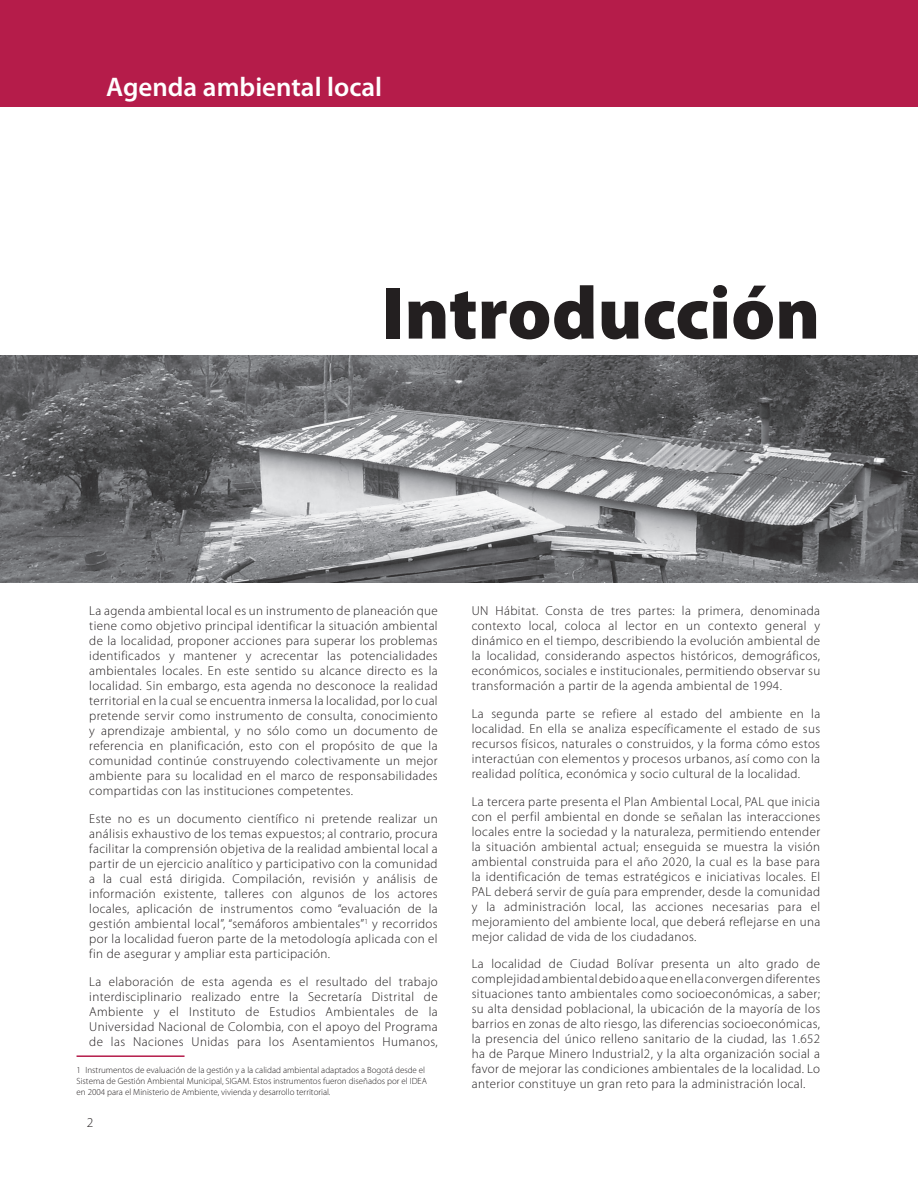
<style>
.page{position:relative;width:918px;height:1188px;background:#fff}
.page>*{position:absolute;margin:0;border:0;box-sizing:border-box;transform-origin:0 0}
.t1{font:900 75px "Myriad Pro";color:#231f20}
.t2{font:600 27px "Myriad Pro";color:#fff}
.t3{font:300 13.5px "Myriad Pro";color:#231f20}
.t4{font:300 12.9px/15px "Myriad Pro";letter-spacing:.03em;color:#231f20;text-align:justify}
.t5{font:300 9px/10.8px "Myriad Pro";color:#231f20}
</style>
<div class="page">
<div style="left:0;top:0;width:918px;height:106px;background:#b51c4a"></div>
<hr style="left:77px;top:1055px;width:108px;height:2px;background:#b51c4a">
<img style="left:0;top:355px;width:918px;height:228px">
<h2 class="t2" style="left:106px;top:63px;width:93px">Agenda</h2>
<h2 class="t2" style="left:235px;top:63px;width:124px">Ambiental</h2>
<h2 class="t2" style="left:106px;top:72px;width:277px">Agenda ambiental local</h2>
<h1 class="t1" style="left:382px;top:271px;width:440px">Introducción</h1>
<p class="t4" style="left:89px;top:604px;width:350px">La agenda ambiental local es un instrumento de planeación que tiene como objetivo principal identificar la situación ambiental de la localidad, proponer acciones para superar los problemas identificados y mantener y acrecentar las potencialidades ambientales locales. En este sentido su alcance directo es la localidad. Sin embargo, esta agenda no desconoce la realidad territorial en la cual se encuentra inmersa la localidad, por lo cual pretende servir como instrumento de consulta, conocimiento y aprendizaje ambiental, y no sólo como un documento de referencia en planificación, esto con el propósito de que la comunidad continúe construyendo colectivamente un mejor ambiente para su localidad en el marco de responsabilidades compartidas con las instituciones competentes.</p>
<p class="t4" style="left:89px;top:811px;width:350px">Este no es un documento científico ni pretende realizar un análisis exhaustivo de los temas expuestos; al contrario, procura facilitar la comprensión objetiva de la realidad ambiental local a partir de un ejercicio analítico y participativo con la comunidad a la cual está dirigida. Compilación, revisión y análisis de información existente, talleres con algunos de los actores locales, aplicación de instrumentos como “evaluación de la gestión ambiental local”, “semáforos ambientales”<sup>1</sup> y recorridos por la localidad fueron parte de la metodología aplicada con el fin de asegurar y ampliar esta participación.</p>
<p class="t4" style="left:89px;top:974px;width:350px">La elaboración de esta agenda es el resultado del trabajo interdisciplinario realizado entre la Secretaría Distrital de Ambiente y el Instituto de Estudios Ambientales de la Universidad Nacional de Colombia, con el apoyo del Programa de las Naciones Unidas para los Asentamientos Humanos,</p>
<p class="t5" style="left:77px;top:1065px;width:352px">1 Instrumentos de evaluación de la gestión y a la calidad ambiental adaptados a Bogotá desde el<br>Sistema de Gestión Ambiental Municipal, SIGAM. Estos instrumentos fueron diseñados por el IDEA en 2004 para el Ministerio de Ambiente, vivienda y desarrollo territorial.</p>
<p class="t3" style="left:87px;top:1115px;width:8px">2</p>
<p class="t4" style="left:472px;top:604px;width:350px">UN Hábitat. Consta de tres partes: la primera, denominada contexto local, coloca al lector en un contexto general y dinámico en el tiempo, describiendo la evolución ambiental de la localidad, considerando aspectos históricos, demográficos, económicos, sociales e institucionales, permitiendo observar su transformación a partir de la agenda ambiental de 1994.</p>
<p class="t4" style="left:472px;top:706px;width:350px">La segunda parte se refiere al estado del ambiente en la localidad. En ella se analiza específicamente el estado de sus recursos físicos, naturales o construidos, y la forma cómo estos interactúan con elementos y procesos urbanos, así como con la realidad política, económica y socio cultural de la localidad.</p>
<p class="t4" style="left:472px;top:794px;width:350px">La tercera parte presenta el Plan Ambiental Local, PAL que inicia con el perfil ambiental en donde se señalan las interacciones locales entre la sociedad y la naturaleza, permitiendo entender la situación ambiental actual; enseguida se muestra la visión ambiental construida para el año 2020, la cual es la base para la identificación de temas estratégicos e iniciativas locales. El PAL deberá servir de guía para emprender, desde la comunidad y la administración local, las acciones necesarias para el mejoramiento del ambiente local, que deberá reflejarse en una mejor calidad de vida de los ciudadanos.</p>
<p class="t4" style="left:472px;top:957px;width:350px">La localidad de Ciudad Bolívar presenta un alto grado de complejidad ambiental debido a que en ella convergen diferentes situaciones tanto ambientales como socioeconómicas, a saber; su alta densidad poblacional, la ubicación de la mayoría de los barrios en zonas de alto riesgo, las diferencias socioeconómicas, la presencia del único relleno sanitario de la ciudad, las 1.652 ha de Parque Minero Industrial2, y la alta organización social a favor de mejorar las condiciones ambientales de la localidad. Lo anterior constituye un gran reto para la administración local.</p>
</div>
